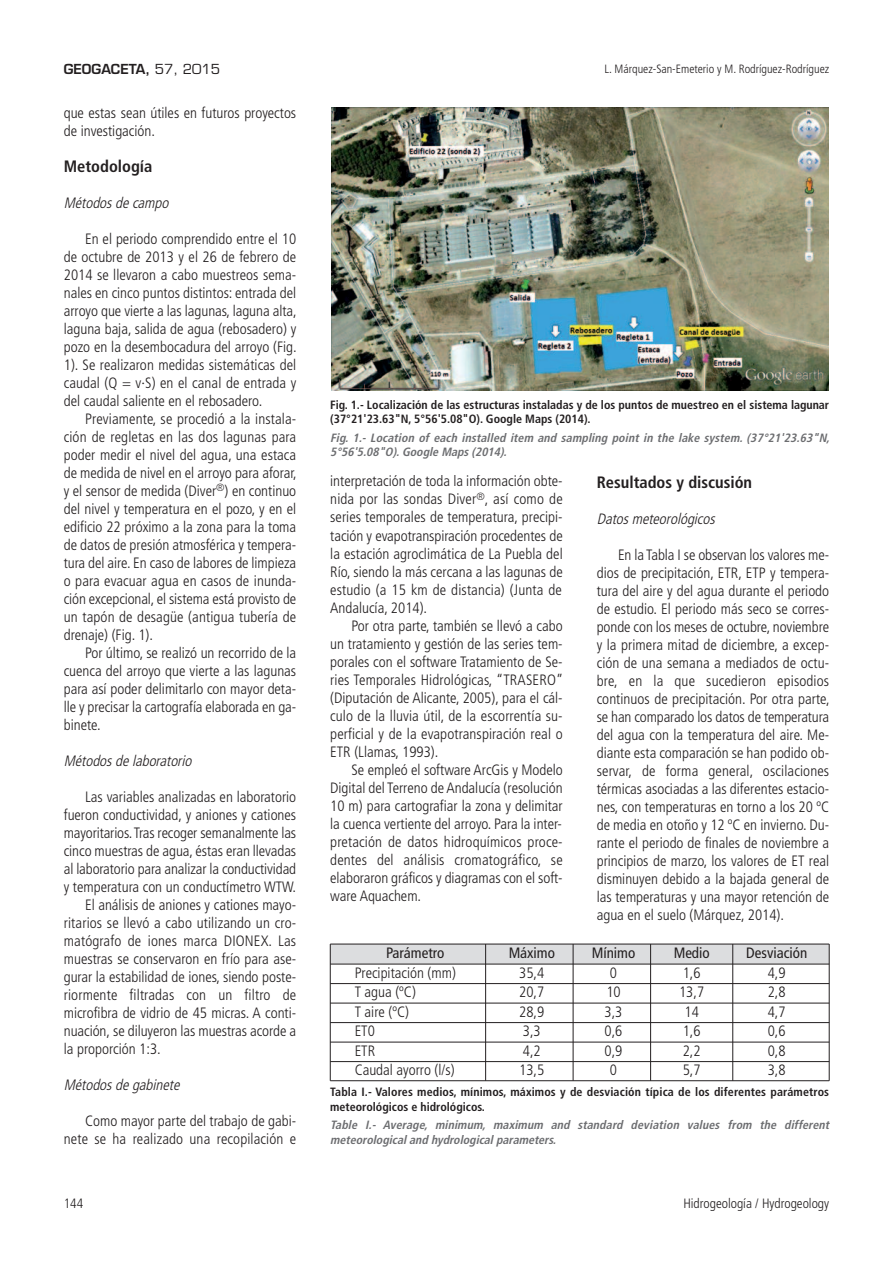
<style>
.page{position:relative;width:893px;height:1263px;background:#fff}
.page>*{position:absolute;margin:0;border:0;box-sizing:border-box;transform-origin:0 0}
.t1{font:700 condensed 16.5px "Frutiger";color:#231f20}
.t2{font:300 condensed 15px/18px "Frutiger";color:#231f20;text-align:justify}
.t3{font:italic 300 condensed 15px "Frutiger";color:#231f20}
.t4{font:condensed 15px "Frutiger";color:#231f20}
.t5{font:300 condensed 13.5px "Frutiger";color:#231f20}
.t6{font:600 13.5px "Eurostile";color:#231f20}
.t7{font:700 condensed 12px/14.4px "Frutiger";color:#231f20}
.t8{font:italic 700 condensed 12px/14.4px "Frutiger";letter-spacing:.01em;color:#6c6d70}
.t9{font:300 condensed 12px "Frutiger";color:#231f20}
.s1{font-weight:400}
</style>
<div class="page">
<div style="left:330px;top:944px;width:499px;height:20px;background:#dcdddf"></div>
<img style="left:331px;top:107px;width:498px;height:284px">
<hr style="left:330px;top:964px;width:499px;height:1px;background:#231f20">
<hr style="left:330px;top:983px;width:499px;height:1px;background:#231f20">
<hr style="left:330px;top:1003px;width:499px;height:1px;background:#231f20">
<hr style="left:330px;top:1022px;width:499px;height:1px;background:#231f20">
<hr style="left:330px;top:1042px;width:499px;height:1px;background:#231f20">
<hr style="left:330px;top:1061px;width:499px;height:1px;background:#231f20">
<hr style="left:330px;top:944px;width:499px;height:1px;background:#231f20">
<hr style="left:330px;top:1080px;width:499px;height:1px;background:#231f20">
<hr style="left:330px;top:944px;width:1px;height:137px;background:#231f20">
<hr style="left:485px;top:944px;width:1px;height:137px;background:#231f20">
<hr style="left:573px;top:944px;width:1px;height:137px;background:#231f20">
<hr style="left:650px;top:944px;width:1px;height:137px;background:#231f20">
<hr style="left:732px;top:944px;width:1px;height:137px;background:#231f20">
<hr style="left:829px;top:944px;width:1px;height:137px;background:#231f20">
<p class="t6" style="left:64px;top:64px;width:158px">GEOGACETA, <span class="s1">57, 2015</span></p>
<p class="t2" style="left:64px;top:105px;width:234px">que estas sean útiles en futuros proyectos de investigación.</p>
<p class="t1" style="left:64px;top:159px;width:90px">Metodología</p>
<p class="t3" style="left:64px;top:196px;width:109px">Métodos de campo</p>
<p class="t2" style="left:64px;top:231px;width:234px;text-indent:21px">En el periodo comprendido entre el 10 de octubre de 2013 y el 26 de febrero de 2014 se llevaron a cabo muestreos sema&shy;nales en cinco puntos distintos: entrada del arroyo que vierte a las lagunas, laguna alta, laguna baja, salida de agua (rebosadero) y pozo en la desembocadura del arroyo (Fig.<br>1). Se realizaron medidas sistemáticas del caudal (Q = v·S) en el canal de entrada y del caudal saliente en el rebosadero.</p>
<p class="t2" style="left:64px;top:411px;width:234px;text-indent:21px">Previamente, se procedió a la instala&shy;ción de regletas en las dos lagunas para poder medir el nivel del agua, una estaca de medida de nivel en el arroyo para aforar, y el sensor de medida (Diver<sup>®</sup>) en continuo del nivel y temperatura en el pozo, y en el edificio 22 próximo a la zona para la toma de datos de presión atmosférica y tempera&shy;tura del aire. En caso de labores de limpieza o para evacuar agua en casos de inunda&shy;ción excepcional, el sistema está provisto de un tapón de desagüe (antigua tubería de drenaje) (Fig. 1).</p>
<p class="t2" style="left:64px;top:645px;width:234px;text-indent:21px">Por último, se realizó un recorrido de la cuenca del arroyo que vierte a las lagunas para así poder delimitarlo con mayor deta&shy;lle y precisar la cartografía elaborada en ga&shy;binete.</p>
<p class="t3" style="left:64px;top:754px;width:132px">Métodos de laboratorio</p>
<p class="t2" style="left:85px;top:789px;width:213px">Las variables analizadas en laboratorio</p>
<p class="t2" style="left:64px;top:807px;width:234px">fueron conductividad, y aniones y cationes</p>
<p class="t2" style="left:64px;top:825px;width:234px">mayoritarios.Tras recoger semanalmente las</p>
<p class="t2" style="left:64px;top:843px;width:234px">cinco muestras de agua, éstas eran llevadas</p>
<p class="t2" style="left:64px;top:861px;width:234px">al laboratorio para analizar la conductividad</p>
<p class="t2" style="left:64px;top:879px;width:234px">y temperatura con un conductímetro WTW.</p>
<p class="t2" style="left:85px;top:897px;width:213px">El análisis de aniones y cationes mayo-</p>
<p class="t2" style="left:64px;top:915px;width:234px">ritarios se llevó a cabo utilizando un cro-</p>
<p class="t2" style="left:64px;top:933px;width:234px">matógrafo de iones marca DIONEX. Las</p>
<p class="t2" style="left:64px;top:951px;width:234px">muestras se conservaron en frío para ase-</p>
<p class="t2" style="left:64px;top:969px;width:234px">gurar la estabilidad de iones, siendo poste-</p>
<p class="t2" style="left:64px;top:987px;width:234px">riormente filtradas con un filtro de</p>
<p class="t2" style="left:64px;top:1005px;width:234px">microfibra de vidrio de 45 micras. A conti-</p>
<p class="t2" style="left:64px;top:1023px;width:234px">nuación, se diluyeron las muestras acorde a</p>
<p class="t2" style="left:64px;top:1041px;width:99px">la proporción 1:3.</p>
<p class="t3" style="left:64px;top:1078px;width:120px">Métodos de gabinete</p>
<p class="t2" style="left:64px;top:1113px;width:234px;text-align:right">Como mayor parte del trabajo de gabi&shy;nete se ha realizado una recopilación e</p>
<p class="t9" style="left:605px;top:64px;width:226px">L. Márquez-San-Emeterio y M. Rodríguez-Rodríguez</p>
<p class="t7" style="left:330px;top:398px;width:500px">Fig. 1.- Localización de las estructuras instaladas y de los puntos de muestreo en el sistema lagunar (37°21'23.63"N, 5°56'5.08"O). Google Maps (2014).</p>
<p class="t8" style="left:330px;top:431px;width:503px">Fig. 1.- Location of each installed item and sampling point in the lake system. (37°21'23.63"N,<br>5°56'5.08"O). Google Maps (2014).</p>
<p class="t2" style="left:330px;top:473px;width:234px">interpretación de toda la información obte&shy;nida por las sondas Diver<sup>®</sup>, así como de series temporales de temperatura, precipi&shy;tación y evapotranspiración procedentes de la estación agroclimática de La Puebla del Río, siendo la más cercana a las lagunas de estudio (a 15 km de distancia) (Junta de Andalucía, 2014).</p>
<p class="t2" style="left:330px;top:617px;width:235px;text-indent:21px">Por otra parte, también se llevó a cabo un tratamiento y gestión de las series tem&shy;porales con el software Tratamiento de Se&shy;ries Temporales Hidrológicas, “TRASERO” (Diputación de Alicante, 2005), para el cál&shy;culo de la lluvia útil, de la escorrentía su&shy;perficial y de la evapotranspiración real o ETR (Llamas, 1993).</p>
<p class="t2" style="left:330px;top:761px;width:234px;text-indent:21px">Se empleó el software ArcGis y Modelo Digital del Terreno de Andalucía (resolución 10 m) para cartografiar la zona y delimitar la cuenca vertiente del arroyo. Para la inter&shy;pretación de datos hidroquímicos proce&shy;dentes del análisis cromatográfico, se elaboraron gráficos y diagramas con el soft&shy;ware Aquachem.</p>
<p class="t1" style="left:597px;top:475px;width:157px">Resultados y discusión</p>
<p class="t3" style="left:597px;top:512px;width:123px">Datos meteorológicos</p>
<p class="t2" style="left:597px;top:547px;width:234px;text-indent:21px">En la Tabla I se observan los valores me&shy;dios de precipitación, ETR, ETP y tempera&shy;tura del aire y del agua durante el periodo de estudio. El periodo más seco se corres&shy;ponde con los meses de octubre, noviembre y la primera mitad de diciembre, a excep&shy;ción de una semana a mediados de octu&shy;bre, en la que sucedieron episodios continuos de precipitación. Por otra parte, se han comparado los datos de temperatura del agua con la temperatura del aire. Me&shy;diante esta comparación se han podido ob&shy;servar, de forma general, oscilaciones térmicas asociadas a las diferentes estacio&shy;nes, con temperaturas en torno a los 20 ºC de media en otoño y 12 ºC en invierno. Du&shy;rante el periodo de finales de noviembre a principios de marzo, los valores de ET real disminuyen debido a la bajada general de las temperaturas y una mayor retención de agua en el suelo (Márquez, 2014).</p>
<p class="t4" style="left:386px;top:947px;width:60px">Parámetro</p>
<p class="t4" style="left:509px;top:947px;width:48px">Máximo</p>
<p class="t4" style="left:592px;top:947px;width:45px">Mínimo</p>
<p class="t4" style="left:674px;top:947px;width:38px">Medio</p>
<p class="t4" style="left:746px;top:947px;width:63px">Desviación</p>
<p class="t2" style="left:355px;top:965px;width:103px">Precipitación (mm)</p>
<p class="t2" style="left:519px;top:965px;width:27px">35,4</p>
<p class="t2" style="left:610px;top:965px;width:9px">0</p>
<p class="t2" style="left:683px;top:965px;width:19px">1,6</p>
<p class="t2" style="left:768px;top:965px;width:19px">4,9</p>
<p class="t2" style="left:355px;top:984px;width:63px">T agua (ºC)</p>
<p class="t2" style="left:519px;top:984px;width:27px">20,7</p>
<p class="t2" style="left:606px;top:984px;width:16px">10</p>
<p class="t2" style="left:679px;top:984px;width:27px">13,7</p>
<p class="t2" style="left:768px;top:984px;width:19px">2,8</p>
<p class="t2" style="left:355px;top:1004px;width:56px">T aire (ºC)</p>
<p class="t2" style="left:519px;top:1004px;width:27px">28,9</p>
<p class="t2" style="left:604px;top:1004px;width:19px">3,3</p>
<p class="t2" style="left:684px;top:1004px;width:16px">14</p>
<p class="t2" style="left:768px;top:1004px;width:19px">4,7</p>
<p class="t2" style="left:355px;top:1023px;width:22px">ET0</p>
<p class="t2" style="left:523px;top:1023px;width:19px">3,3</p>
<p class="t2" style="left:604px;top:1023px;width:19px">0,6</p>
<p class="t2" style="left:683px;top:1023px;width:19px">1,6</p>
<p class="t2" style="left:768px;top:1023px;width:19px">0,6</p>
<p class="t2" style="left:355px;top:1043px;width:22px">ETR</p>
<p class="t2" style="left:523px;top:1043px;width:19px">4,2</p>
<p class="t2" style="left:604px;top:1043px;width:19px">0,9</p>
<p class="t2" style="left:683px;top:1043px;width:19px">2,2</p>
<p class="t2" style="left:768px;top:1043px;width:19px">0,8</p>
<p class="t2" style="left:355px;top:1062px;width:101px">Caudal ayorro (l/s)</p>
<p class="t2" style="left:519px;top:1062px;width:27px">13,5</p>
<p class="t2" style="left:610px;top:1062px;width:9px">0</p>
<p class="t2" style="left:683px;top:1062px;width:19px">5,7</p>
<p class="t2" style="left:768px;top:1062px;width:19px">3,8</p>
<p class="t7" style="left:330px;top:1086px;width:500px">Tabla I.- Valores medios, mínimos, máximos y de desviación típica de los diferentes parámetros meteorológicos e hidrológicos.</p>
<p class="t8" style="left:330px;top:1119px;width:503px">Table I.- Average, minimum, maximum and standard deviation values from the different meteorological and hydrological parameters.</p>
<p class="t5" style="left:64px;top:1198px;width:21px">144</p>
<p class="t5" style="left:683px;top:1198px;width:147px">Hidrogeología / Hydrogeology</p>
</div>
